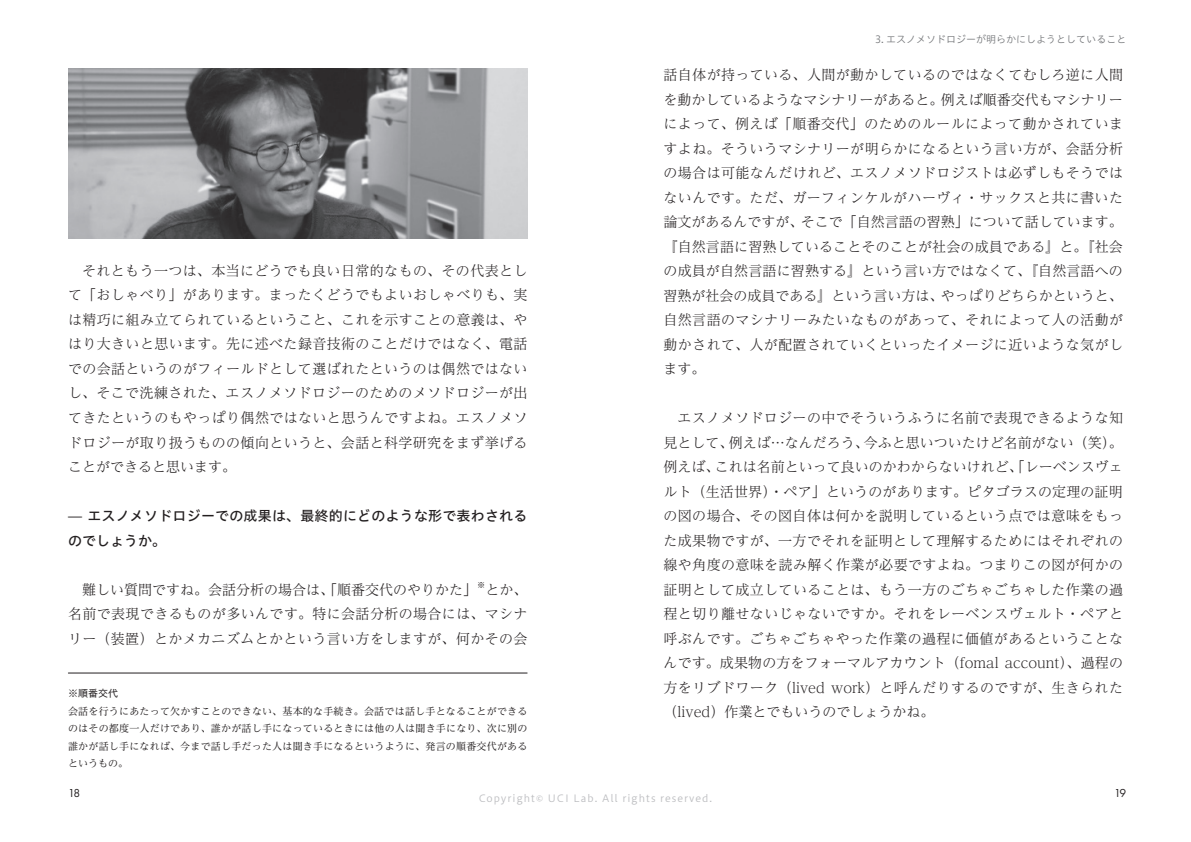
<style>
.page{position:relative;width:1191px;height:842px;background:#fff}
.page>*{position:absolute;margin:0;border:0;box-sizing:border-box;transform-origin:0 0}
.t1{font:300 14px/24.4px "Reim Pro";letter-spacing:.025em;color:#231f20;text-align:justify}
.t2{font:14px/24.4px "Hiragino UD Sans Std W5";letter-spacing:.015em;color:#231f20}
.t3{font:300 14px "Reim Pro";color:#231f20}
.t4{font:12px "Futura PT";color:#231f20}
.t5{font:10px/17.6px "Reim Pro";letter-spacing:.02em;color:#231f20;text-align:justify}
.t6{font:10px "Hiragino UD Sans Std W3";letter-spacing:.1em;color:#bcbdc0}
.t7{font:10px "Hiragino UD Sans Std W3";color:#76787b}
.t8{font:10px "Hiragino UD Sans Std W4";color:#231f20}
.t9{font:300 8.2px "Reim Pro";color:#231f20}
</style>
<div class="page">
<img style="left:68px;top:68px;width:459px;height:170px">
<hr style="left:68px;top:673px;width:459px;height:1px;background:#231f20">
<p class="t1" style="left:68px;top:258px;width:461px;text-indent:14px">それともう一つは、本当にどうでも良い日常的なもの、その代表として「おしゃべり」があります。まったくどうでもよいおしゃべりも、実は精巧に組み立てられているということ、これを示すことの意義は、やはり大きいと思います。先に述べた録音技術のことだけではなく、電話での会話というのがフィールドとして選ばれたというのは偶然ではないし、そこで洗練された、エスノメソドロジーのためのメソドロジーが出てきたというのもやっぱり偶然ではないと思うんですよね。エスノメソドロジーが取り扱うものの傾向というと、会話と科学研究をまず挙げることができると思います。</p>
<p class="t2" style="left:68px;top:503px;width:461px">— エスノメソドロジーでの成果は、最終的にどのような形で表わされるのでしょうか。</p>
<p class="t3" style="left:82px;top:578px;width:397px">難しい質問ですね。会話分析の場合は、「順番交代のやりかた」</p>
<p class="t9" style="left:477px;top:578px;width:10px">※</p>
<p class="t1" style="left:68px;top:577px;width:461px;text-indent:417px">とか、名前で表現できるものが多いんです。特に会話分析の場合には、マシナリー（装置）とかメカニズムとかという言い方をしますが、何かその会</p>
<p class="t8" style="left:68px;top:686px;width:51px">※順番交代</p>
<p class="t5" style="left:68px;top:702px;width:461px">会話を行うにあたって欠かすことのできない、基本的な手続き。会話では話し手となることができるのはその都度一人だけであり、誰かが話し手になっているときには他の人は聞き手になり、次に別の誰かが話し手になれば、今まで話し手だった人は聞き手になるというように、発言の順番交代があるというもの。</p>
<p class="t7" style="left:875px;top:31px;width:253px">3. エスノメソドロジーが明らかにしようとしていること</p>
<p class="t1" style="left:663px;top:62px;width:461px">話自体が持っている、人間が動かしているのではなくてむしろ逆に人間を動かしているようなマシナリーがあると。例えば順番交代もマシナリーによって、例えば「順番交代」のためのルールによって動かされていますよね。そういうマシナリーが明らかになるという言い方が、会話分析の場合は可能なんだけれど、エスノメソドロジストは必ずしもそうではないんです。ただ、ガーフィンケルがハーヴィ・サックスと共に書いた論文があるんですが、そこで「自然言語の習熟」について話しています。『自然言語に習熟していることそのことが社会の成員である』と。『社会の成員が自然言語に習熟する』という言い方ではなくて、『自然言語への習熟が社会の成員である』という言い方は、やっぱりどちらかというと、自然言語のマシナリーみたいなものがあって、それによって人の活動が動かされて、人が配置されていくといったイメージに近いような気がします。</p>
<p class="t1" style="left:663px;top:405px;width:461px;text-indent:14px">エスノメソドロジーの中でそういうふうに名前で表現できるような知見として、例えば…なんだろう、今ふと思いついたけど名前がない（笑）。例えば、これは名前といって良いのかわからないけれど、「レーベンスヴェルト（生活世界）・ペア」というのがあります。ピタゴラスの定理の証明の図の場合、その図自体は何かを説明しているという点では意味をもった成果物ですが、一方でそれを証明として理解するためにはそれぞれの線や角度の意味を読み解く作業が必要ですよね。つまりこの図が何かの証明として成立していることは、もう一方のごちゃごちゃした作業の過程と切り離せないじゃないですか。それをレーベンスヴェルト・ペアと呼ぶんです。ごちゃごちゃやった作業の過程に価値があるということなんです。成果物の方をフォーマルアカウント（fomal account）、過程の方をリブドワーク（lived work）と呼んだりするのですが、生きられた（lived）作業とでもいうのでしょうかね。</p>
<p class="t4" style="left:68px;top:786px;width:14px">18</p>
<p class="t4" style="left:1114px;top:786px;width:14px">19</p>
<p class="t6" style="left:479px;top:790px;width:235px">Copyright© UCI Lab. All rights reserved.</p>
</div>
